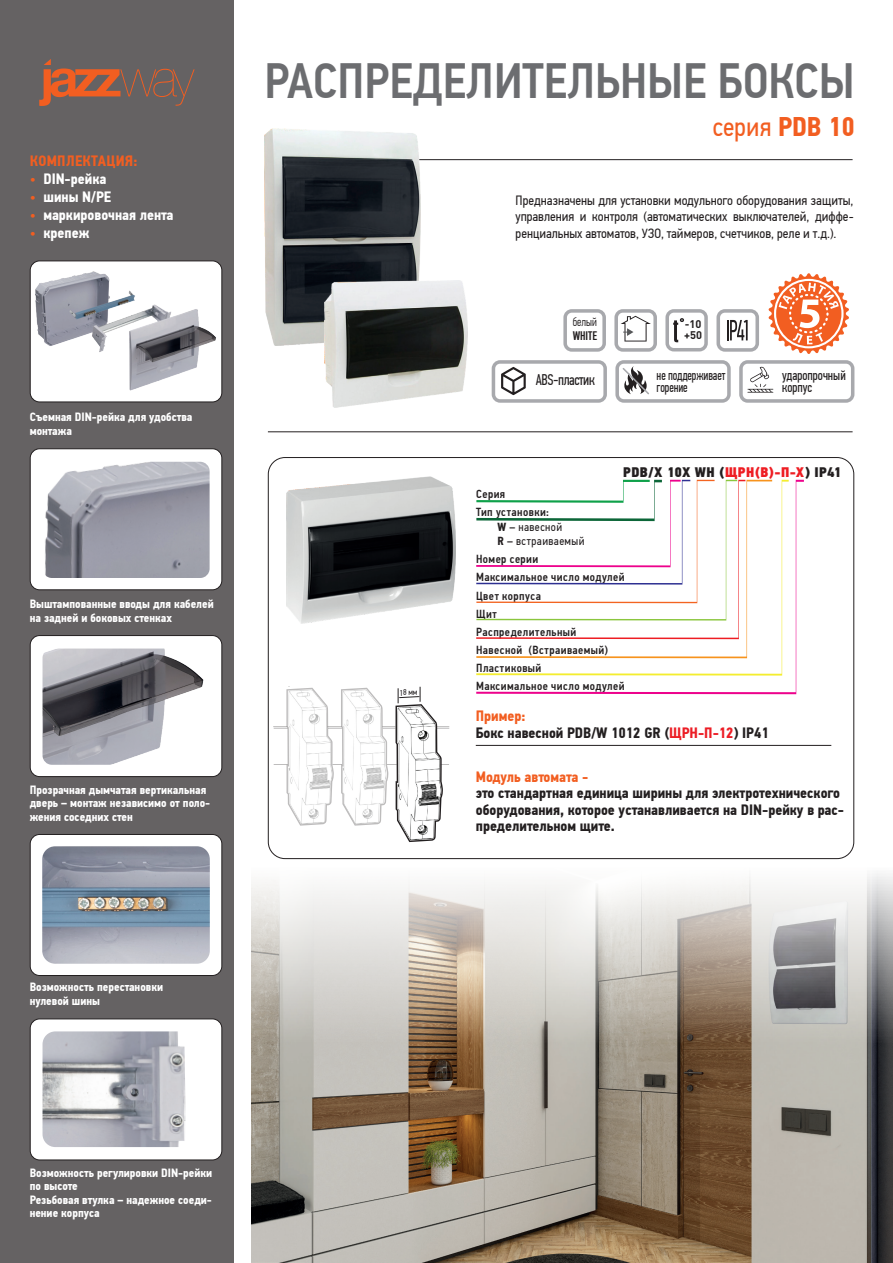
<style>
.page{position:relative;width:893px;height:1263px;background:#fff}
.page>*{position:absolute;margin:0;border:0;box-sizing:border-box;transform-origin:0 0}
.ЗАГОЛОВОК1{font:500 49.5px "PF Din Text Cond Pro";color:#6c6d70}
.СЕРИЯ{font:27px "PF Din Text Cond Pro";color:#f25e21}
.t1{font:15.45px "PF Din Text Comp Pro";letter-spacing:-.025em;color:#231f20}
.Пример_черный{font:700 15px/16.5px "PF Din Text Cond Pro";color:#231f20}
.t2{font:700 15px "PF Din Text Cond Pro";color:#fff}
.Пример_рыж{font:700 15px "PF Din Text Cond Pro";letter-spacing:.02em;color:#f25e21}
.t3{font:13.95px/12.5px "PF Din Text Comp Pro";letter-spacing:-.01em;color:#231f20;scale:.9 1}
.t4{font:13.95px/12.5px "PF Din Text Comp Pro";letter-spacing:-.01em;color:#231f20}
.t5{font:13.8px "PF Din Text Cond Pro X Black";letter-spacing:.03em;color:#231f20}
.Предназначены_текст{font:13.5px/16.5px "PF Din Text Cond Pro";color:#231f20;text-align:justify}
.t6{font:300 12.45px/14px "PF Din Text Comp Pro";color:#231f20}
.Подпись_фото_белая{font:700 12px/13.5px "PF Din Text Cond Pro";color:#fff}
.t7{font:500 11.7px/18.1px "PF Din Text Cond Pro";letter-spacing:.035em;color:#231f20}
.t8{font:11.7px/13.8px "PF Din Text Cond Pro";letter-spacing:.035em;color:#231f20}
.t9{font:700 10.95px/11.7px "DIN Pro";color:#231f20}
.t10{font:8.25px "PF Din Text Cond Pro";color:#231f20}
.s1{font-weight:400;color:#f25e21}
.s2{font-weight:700}
.s3{font-weight:500}
.s4{color:#ee1d23}
.s5{color:#ec1d25}
.s6{color:#f25e21}
</style>
<div class="page">
<div style="left:0;top:0;width:234px;height:1263px;background:#656263"></div>
<svg style="left:39px;top:59px;width:156px;height:47px"></svg>
<hr style="left:268px;top:432px;width:585px;height:1px;background:#231f20">
<hr style="left:268px;top:159px;width:585px;height:1px;background:#231f20">
<svg style="left:769px;top:273px;width:80px;height:81px"></svg>
<img style="left:265px;top:128px;width:156px;height:218px">
<img style="left:325px;top:281px;width:143px;height:126px">
<img style="left:251px;top:873px;width:642px;height:390px">
<svg style="left:273px;top:687px;width:176px;height:155px"></svg>
<img style="left:287px;top:476px;width:169px;height:147px">
<svg style="left:716px;top:309px;width:43px;height:43px"></svg>
<svg style="left:614px;top:309px;width:43px;height:43px"></svg>
<svg style="left:665px;top:309px;width:43px;height:42px"></svg>
<svg style="left:563px;top:309px;width:43px;height:43px"></svg>
<div style="left:30px;top:261px;width:192px;height:141px;background:#fff;border-radius:9px"></div>
<img style="left:35px;top:271px;width:181px;height:120px">
<div style="left:30px;top:260px;width:192px;height:142px;border:1px solid #231f20;border-radius:9px"></div>
<div style="left:30px;top:635px;width:192px;height:142px;background:#fff;border-radius:9px"></div>
<div style="left:30px;top:635px;width:192px;height:142px;border:1px solid #231f20;border-radius:9px"></div>
<img style="left:43px;top:648px;width:161px;height:117px">
<div style="left:30px;top:449px;width:192px;height:141px;background:#fff;border-radius:9px"></div>
<div style="left:30px;top:448px;width:192px;height:142px;border:1px solid #231f20;border-radius:9px"></div>
<img style="left:45px;top:462px;width:165px;height:116px">
<div style="left:30px;top:834px;width:192px;height:141px;background:#fff;border-radius:9px"></div>
<div style="left:30px;top:834px;width:192px;height:142px;border:1px solid #231f20;border-radius:9px"></div>
<img style="left:42px;top:846px;width:168px;height:118px">
<div style="left:30px;top:1019px;width:192px;height:141px;background:#fff;border-radius:9px"></div>
<div style="left:30px;top:1018px;width:192px;height:142px;border:1px solid #231f20;border-radius:9px"></div>
<img style="left:43px;top:1031px;width:143px;height:116px">
<svg style="left:739px;top:360px;width:115px;height:43px"></svg>
<svg style="left:492px;top:360px;width:115px;height:43px"></svg>
<svg style="left:615px;top:360px;width:116px;height:43px"></svg>
<svg style="left:476px;top:480px;width:328px;height:214px"></svg>
<hr style="left:476px;top:745px;width:355px;height:1px;background:#231f20">
<p class="Пример_рыж" style="left:30px;top:151px;width:109px">КОМПЛЕКТАЦИЯ:</p>
<p class="t2" style="left:30px;top:169px;width:78px"><span class="s1">•</span> DIN-рейка</p>
<p class="t2" style="left:30px;top:187px;width:83px"><span class="s1">•</span> шины N/PE</p>
<p class="t2" style="left:30px;top:205px;width:145px"><span class="s1">•</span> маркировочная лента</p>
<p class="t2" style="left:30px;top:223px;width:61px"><span class="s1">•</span> крепеж</p>
<p class="Подпись_фото_белая" style="left:30px;top:411px;width:164px">Съемная DIN-рейка для удобства монтажа</p>
<p class="Подпись_фото_белая" style="left:30px;top:597px;width:185px">Выштампованные вводы для кабелей на задней и боковых стенках</p>
<p class="Подпись_фото_белая" style="left:30px;top:783px;width:182px">Прозрачная дымчатая вертикальная дверь – монтаж независимо от поло&shy;жения соседних стен</p>
<p class="ЗАГОЛОВОК1" style="left:264px;top:51px;width:592px">РАСПРЕДЕЛИТЕЛЬНЫЕ БОКСЫ</p>
<p class="СЕРИЯ" style="left:713px;top:110px;width:143px">cерия <span class="s2">PDB 10</span></p>
<p class="Предназначены_текст" style="left:516px;top:192px;width:340px">Предназначены для установки модульного оборудования защиты, управления и контроля (автоматических выключателей, диффе&shy;ренциальных автоматов, УЗО, таймеров, счетчиков, реле и т.д.).</p>
<p class="t6" style="left:573px;top:315px;width:26px">белый<br><span class="s3">WHITE</span></p>
<p class="t9" style="left:684px;top:317px;width:19px">-10 +50</p>
<p class="t1" style="left:536px;top:371px;width:61px">ABS-пластик</p>
<p class="t3" style="left:657px;top:369px;width:78px">не поддерживает горение</p>
<p class="t4" style="left:782px;top:369px;width:65px">ударопрочный корпус</p>
<p class="t10" style="left:399px;top:688px;width:20px;rotate:-3deg">18 мм</p>
<p class="t5" style="left:623px;top:463px;width:220px">PDB/X 10X WH (<span class="s4">ЩРН(В)-П-Х</span>) IP41</p>
<p class="t7" style="left:476px;top:485px;width:74px">Серия<br>Тип установки:</p>
<p class="t8" style="left:497px;top:520px;width:89px"><span class="s2">W</span> <span class="s3">–</span> навесной<br><span class="s2">R</span> <span class="s3">–</span> встраиваемый</p>
<p class="t7" style="left:476px;top:550px;width:150px">Номер серии<br>Максимальное число модулей<br>Цвет корпуса<br>Щит<br>Распределительный<br>Навесной (Встраиваемый)<br>Пластиковый<br>Максимальное число модулей</p>
<p class="Пример_рыж" style="left:476px;top:707px;width:51px">Пример:</p>
<p class="Пример_черный" style="left:476px;top:724px;width:294px">Бокс навесной PDB/W 1012 GR (<span class="s5">ЩРН-П-12</span>) IP41</p>
<p class="Пример_черный" style="left:476px;top:769px;width:370px"><span class="s6">Модуль автомата -<br></span>это стандартная единица ширины для электротехнического оборудования, которое устанавливается на DIN-рейку в рас&shy;пределительном щите.</p>
<p class="Подпись_фото_белая" style="left:30px;top:981px;width:135px">Возможность перестановки нулевой шины</p>
<p class="Подпись_фото_белая" style="left:30px;top:1166px;width:184px">Возможность регулировки DIN-рейки по высоте</p>
<p class="Подпись_фото_белая" style="left:30px;top:1193px;width:184px">Резьбовая втулка – надежное соеди&shy;нение корпуса</p>
</div>
